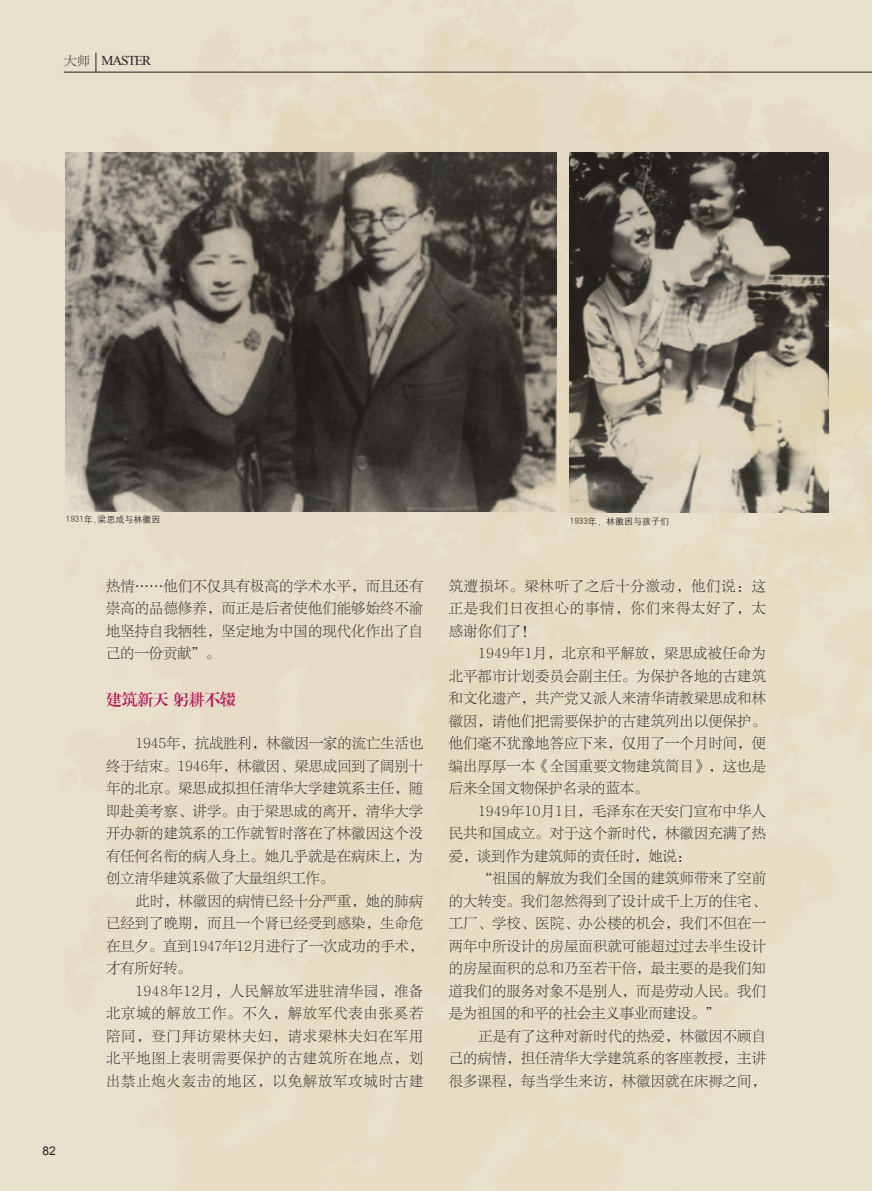
<style>
.page{position:relative;width:872px;height:1191px;background:#e7ddc4}
.page>*{position:absolute;margin:0;border:0;box-sizing:border-box;transform-origin:0 0}
.正文{font:15.75px "FZXBSJW GB1 0";color:#b5195c}
.正文-2{font:14.25px/22.5px "FZLTSK GBK1 0";letter-spacing:.01em;color:#231f20;text-align:justify}
.t1{font:13.5px "Times New Roman";letter-spacing:-.075em;color:#231f20}
.t2{font:12px "Arial";color:#231f20}
.正文-3{font:9px "H Yg 2 gj";color:#231f20}
.s1{font-family:"FZLTSK GBK1 0";font-size:12px}
</style>
<div class="page">
<hr style="left:64px;top:72px;width:808px;height:1px;background:#231f20">
<svg style="left:96px;top:53px;width:1px;height:19px"></svg>
<div style="left:816px;top:0;width:56px;height:45px;background:#e9e0cc"></div>
<img style="left:66px;top:152px;width:490px;height:359px">
<img style="left:570px;top:152px;width:258px;height:360px">
<p class="t1" style="left:64px;top:51px;width:89px"><span class="s1">大师</span> MASTER</p>
<p class="正文-3" style="left:66px;top:515px;width:96px">1931年,梁思成与林徽因</p>
<p class="正文-3" style="left:570px;top:516px;width:100px">1933年，林徽因与孩子们</p>
<p class="正文-2" style="left:106px;top:575px;width:319px">热情……他们不仅具有极高的学术水平，而且还有崇高的品德修养，而正是后者使他们能够始终不渝地坚持自我牺牲，坚定地为中国的现代化作出了自己的一份贡献”。</p>
<p class="正文" style="left:106px;top:690px;width:131px">建筑新天 躬耕不辍</p>
<p class="正文-2" style="left:106px;top:732px;width:319px;text-indent:29px">1945年，抗战胜利，林徽因一家的流亡生活也终于结束。1946年，林徽因、梁思成回到了阔别十年的北京。梁思成拟担任清华大学建筑系主任，随即赴美考察、讲学。由于梁思成的离开，清华大学开办新的建筑系的工作就暂时落在了林徽因这个没有任何名衔的病人身上。她几乎就是在病床上，为创立清华建筑系做了大量组织工作。</p>
<p class="正文-2" style="left:106px;top:890px;width:319px;text-indent:29px">此时，林徽因的病情已经十分严重，她的肺病已经到了晚期，而且一个肾已经受到感染，生命危在旦夕。直到1947年12月进行了一次成功的手术，才有所好转。</p>
<p class="正文-2" style="left:106px;top:980px;width:319px;text-indent:29px">1948年12月，人民解放军进驻清华园，准备北京城的解放工作。不久，解放军代表由张奚若陪同，登门拜访梁林夫妇，请求梁林夫妇在军用北平地图上表明需要保护的古建筑所在地点，划出禁止炮火轰击的地区，以免解放军攻城时古建</p>
<p class="正文-2" style="left:449px;top:575px;width:319px">筑遭损坏。梁林听了之后十分激动，他们说：这正是我们日夜担心的事情，你们来得太好了，太感谢你们了！</p>
<p class="正文-2" style="left:449px;top:642px;width:319px;text-indent:29px">1949年1月，北京和平解放，梁思成被任命为北平都市计划委员会副主任。为保护各地的古建筑和文化遗产，共产党又派人来清华请教梁思成和林徽因，请他们把需要保护的古建筑列出以便保护。他们毫不犹豫地答应下来，仅用了一个月时间，便编出厚厚一本《全国重要文物建筑简目》，这也是后来全国文物保护名录的蓝本。</p>
<p class="正文-2" style="left:449px;top:800px;width:319px;text-indent:29px">1949年10月1日，毛泽东在天安门宣布中华人民共和国成立。对于这个新时代，林徽因充满了热爱，谈到作为建筑师的责任时，她说：</p>
<p class="正文-2" style="left:449px;top:867px;width:319px;text-indent:29px">“祖国的解放为我们全国的建筑师带来了空前的大转变。我们忽然得到了设计成千上万的住宅、工厂、学校、医院、办公楼的机会，我们不但在一两年中所设计的房屋面积就可能超过过去半生设计的房屋面积的总和乃至若干倍，最主要的是我们知道我们的服务对象不是别人，而是劳动人民。我们是为祖国的和平的社会主义事业而建设。”</p>
<p class="正文-2" style="left:449px;top:1025px;width:319px;text-indent:29px">正是有了这种对新时代的热爱，林徽因不顾自己的病情，担任清华大学建筑系的客座教授，主讲很多课程，每当学生来访，林徽因就在床褥之间，</p>
<p class="t2" style="left:43px;top:1142px;width:15px">82</p>
</div>
